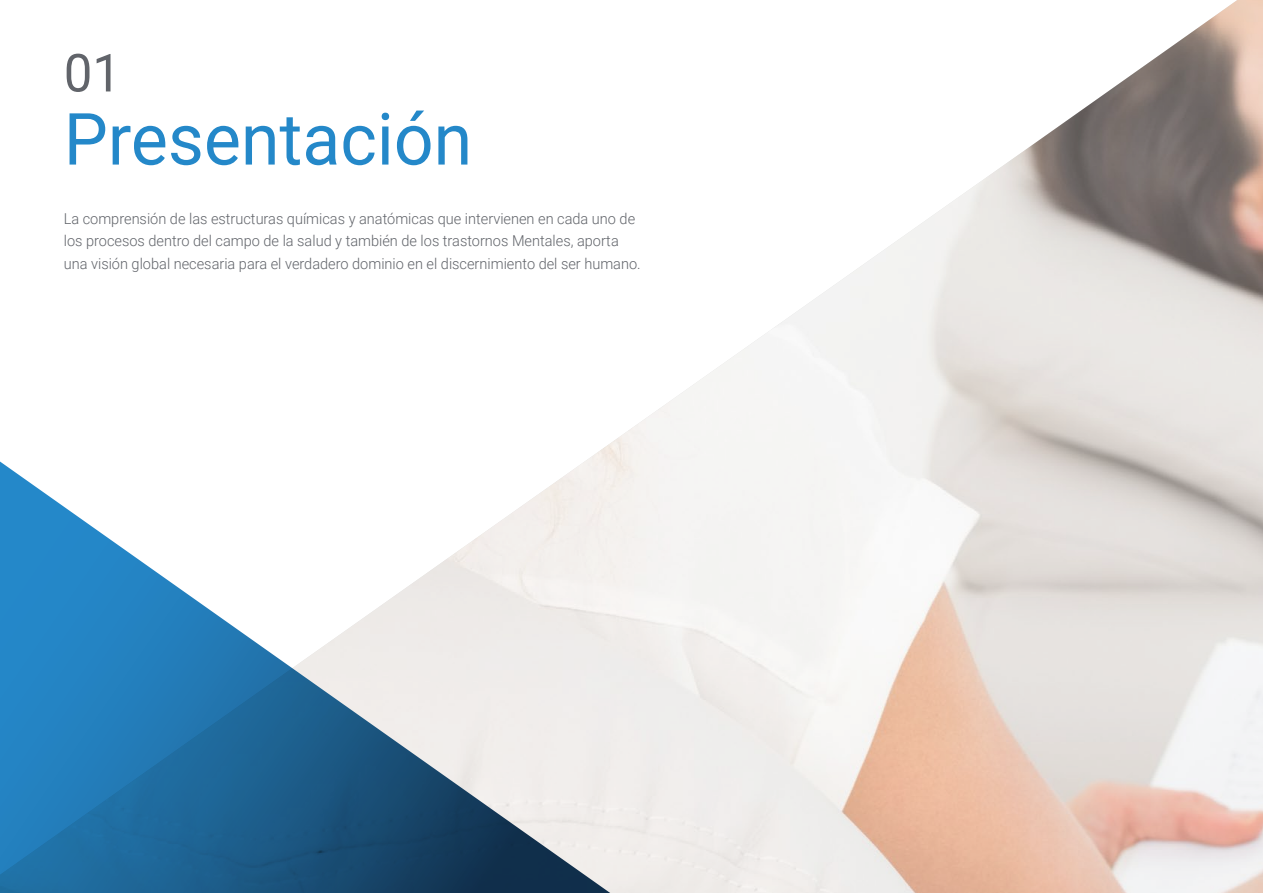
<style>
.page{position:relative;width:1263px;height:893px;background:#fff}
.page>*{position:absolute;margin:0;border:0;box-sizing:border-box;transform-origin:0 0}
.t1{font:72px "Roboto";color:#2488c9}
.t2{font:52.5px "Roboto";color:#61646a}
.t3{font:300 15px/22.5px "Roboto";color:#61646a}
</style>
<div class="page">
<img style="left:607px;top:0;width:656px;height:893px">
<svg style="left:0;top:446px;width:640px;height:447px"></svg>
<h2 class="t2" style="left:64px;top:36px;width:59px">01</h2>
<h1 class="t1" style="left:64px;top:89px;width:410px">Presentación</h1>
<p class="t3" style="left:64px;top:207px;width:578px">La comprensión de las estructuras químicas y anatómicas que intervienen en cada uno de los procesos dentro del campo de la salud y también de los trastornos Mentales, aporta una visión global necesaria para el verdadero dominio en el discernimiento del ser humano.</p>
</div>
